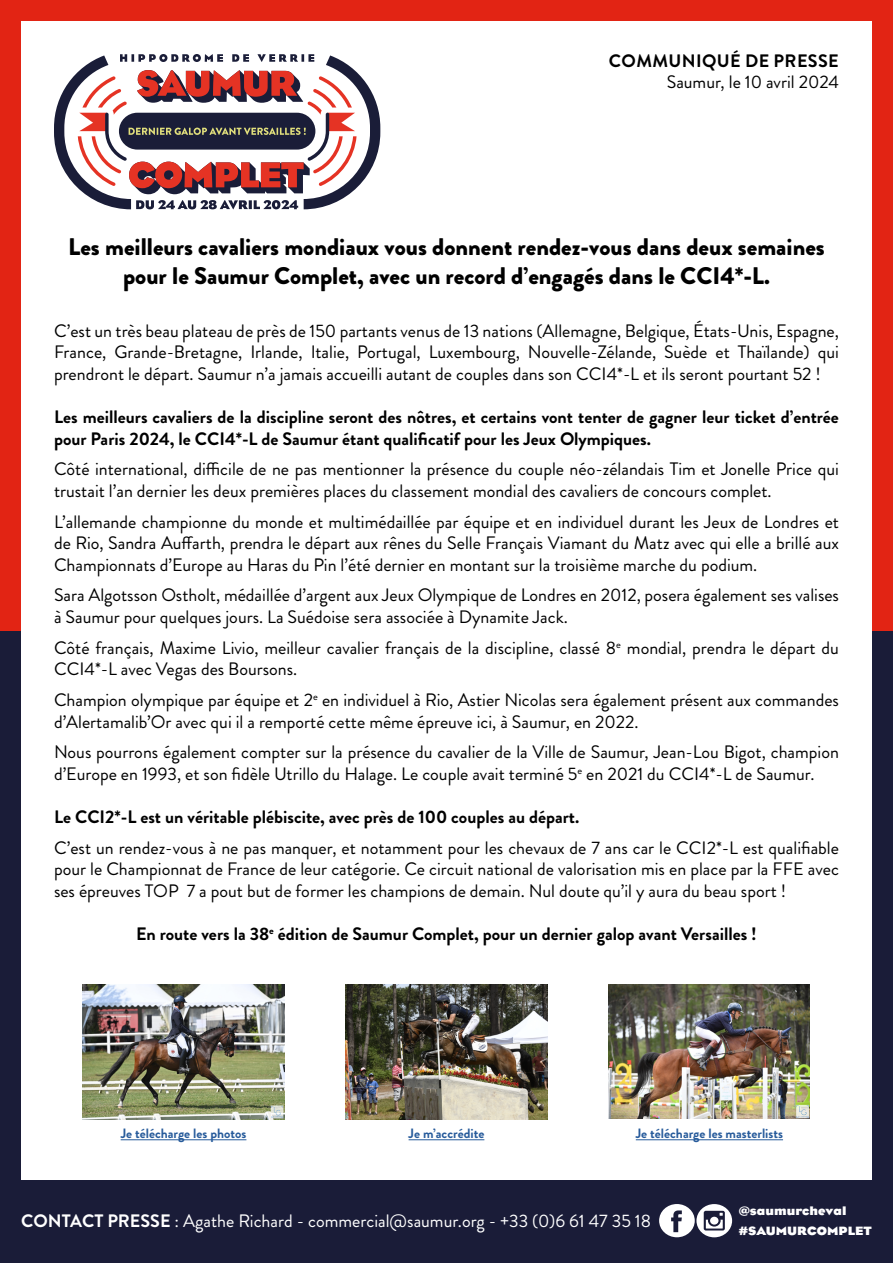
<style>
.page{position:relative;width:893px;height:1263px;background:#fff}
.page>*{position:absolute;margin:0;border:0;box-sizing:border-box;transform-origin:0 0}
.t1{font:900 24px/28.8px "Brandon Grotesque";color:#000;text-align:center}
.t2{font:18px/21.6px "Brandon Grotesque";color:#000}
.t3{font:700 18px/21.6px "Brandon Grotesque";color:#000}
.t4{font:18px "Brandon Grotesque";color:#fff}
.t5{font:700 18px "Brandon Grotesque";letter-spacing:.02em;color:#000}
.t6{font:700 13.5px "Brandon Grotesque";color:#275b9b}
.t7{font:700 12.3px "Eagle";color:#fff;scale:1.06 1}
.s1{font-weight:700}
</style>
<div class="page">
<div style="left:0;top:0;width:893px;height:631px;background:#e22414"></div>
<div style="left:0;top:631px;width:893px;height:632px;background:#1a1c38"></div>
<div style="left:21px;top:21px;width:851px;height:1159px;background:#fff"></div>
<svg style="left:54px;top:54px;width:326px;height:155px"></svg>
<svg style="left:696px;top:1204px;width:36px;height:33px"></svg>
<div style="left:659px;top:1204px;width:36px;height:33px;background:#fff;border-radius:50%"></div>
<svg style="left:671px;top:1210px;width:11px;height:22px"></svg>
<svg style="left:704px;top:1211px;width:21px;height:19px"></svg>
<hr style="left:121px;top:1139px;width:125px;height:1px;background:#275b9b">
<hr style="left:409px;top:1139px;width:75px;height:1px;background:#275b9b">
<hr style="left:636px;top:1139px;width:147px;height:1px;background:#275b9b">
<img style="left:82px;top:984px;width:203px;height:135px">
<img style="left:345px;top:984px;width:203px;height:135px">
<img style="left:608px;top:984px;width:201px;height:135px">
<p class="t5" style="left:609px;top:48px;width:231px">COMMUNIQUÉ DE PRESSE</p>
<p class="t2" style="left:667px;top:71px;width:174px">Saumur, le 10 avril 2024</p>
<h1 class="t1" style="left:68px;top:233px;width:758px">Les meilleurs cavaliers mondiaux vous donnent rendez-vous dans deux semaines pour le Saumur Complet, avec un record d’engagés dans le CCI4*-L.</h1>
<p class="t2" style="left:54px;top:320px;width:786px;text-align:justify">C’est un très beau plateau de près de 150 partants venus de 13 nations (Allemagne, Belgique, États-Unis, Espagne, France, Grande-Bretagne, Irlande, Italie, Portugal, Luxembourg, Nouvelle-Zélande, Suède et Thaïlande) qui prendront le départ. Saumur n’a jamais accueilli autant de couples dans son CCI4*-L et ils seront pourtant 52 !</p>
<p class="t3" style="left:54px;top:406px;width:786px">Les meilleurs cavaliers de la discipline seront des nôtres, et certains vont tenter de gagner leur ticket d’entrée pour Paris 2024, le CCI4*-L de Saumur étant qualificatif pour les Jeux Olympiques.</p>
<p class="t2" style="left:54px;top:459px;width:786px">Côté international, difficile de ne pas mentionner la présence du couple néo-zélandais Tim et Jonelle Price qui trustait l’an dernier les deux premières places du classement mondial des cavaliers de concours complet.</p>
<p class="t2" style="left:54px;top:511px;width:786px;text-align:justify">L’allemande championne du monde et multimédaillée par équipe et en individuel durant les Jeux de Londres et de Rio, Sandra Auffarth, prendra le départ aux rênes du Selle Français Viamant du Matz avec qui elle a brillé aux Championnats d’Europe au Haras du Pin l’été dernier en montant sur la troisième marche du podium.</p>
<p class="t2" style="left:54px;top:585px;width:786px">Sara Algotsson Ostholt, médaillée d’argent aux Jeux Olympique de Londres en 2012, posera également ses valises à Saumur pour quelques jours. La Suédoise sera associée à Dynamite Jack.</p>
<p class="t2" style="left:54px;top:637px;width:786px">Côté français, Maxime Livio, meilleur cavalier français de la discipline, classé 8<sup>e</sup> mondial, prendra le départ du<br>CCI4*-L avec Vegas des Boursons.</p>
<p class="t2" style="left:54px;top:689px;width:786px">Champion olympique par équipe et 2<sup>e</sup> en individuel à Rio, Astier Nicolas sera également présent aux commandes d’Alertamalib’Or avec qui il a remporté cette même épreuve ici, à Saumur, en 2022.</p>
<p class="t2" style="left:54px;top:741px;width:786px">Nous pourrons également compter sur la présence du cavalier de la Ville de Saumur, Jean-Lou Bigot, champion d’Europe en 1993, et son fidèle Utrillo du Halage. Le couple avait terminé 5<sup>e</sup> en 2021 du CCI4*-L de Saumur.</p>
<p class="t3" style="left:54px;top:806px;width:527px">Le CCI2*-L est un véritable plébiscite, avec près de 100 couples au départ.</p>
<p class="t2" style="left:54px;top:837px;width:786px;text-align:justify">C’est un rendez-vous à ne pas manquer, et notamment pour les chevaux de 7 ans car le CCI2*-L est qualifiable pour le Championnat de France de leur catégorie. Ce circuit national de valorisation mis en place par la FFE avec ses épreuves TOP 7 a pout but de former les champions de demain. Nul doute qu’il y aura du beau sport !</p>
<p class="t3" style="left:136px;top:923px;width:622px">En route vers la 38<sup>e</sup> édition de Saumur Complet, pour un dernier galop avant Versailles !</p>
<p class="t6" style="left:121px;top:1124px;width:127px">Je télécharge les photos</p>
<p class="t6" style="left:409px;top:1124px;width:77px">Je m’accrédite</p>
<p class="t6" style="left:636px;top:1124px;width:149px">Je télécharge les masterlists</p>
<p class="t7" style="left:739px;top:1204px;width:103px">@saumurcheval</p>
<p class="t4" style="left:21px;top:1208px;width:631px"><span class="s1">CONTACT PRESSE</span> : Agathe Richard - commercial@saumur.org - +33 (0)6 61 47 35 18</p>
<p class="t7" style="left:739px;top:1224px;width:127px">#SAUMURCOMPLET</p>
</div>
